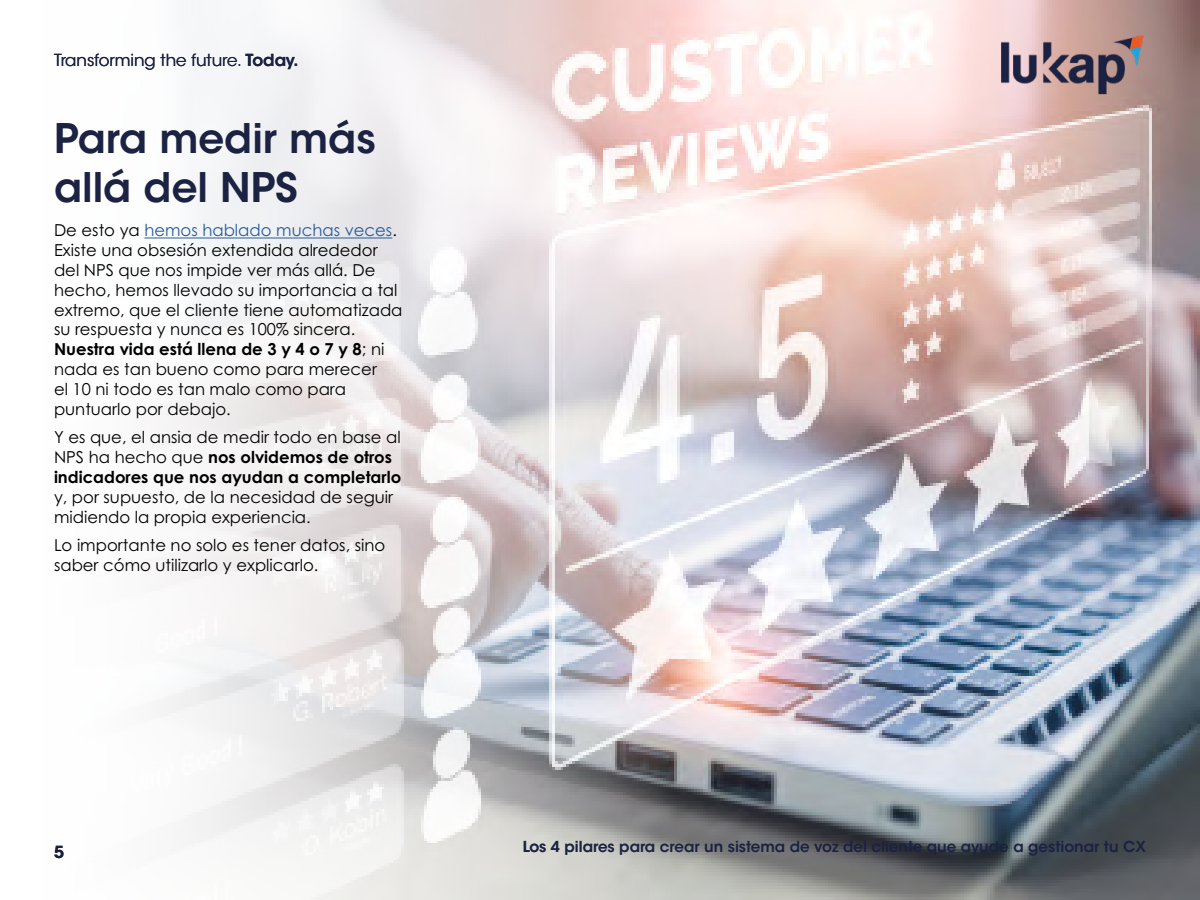
<style>
.page{position:relative;width:1200px;height:900px;background:#fff}
.page>*{position:absolute;margin:0;border:0;box-sizing:border-box;transform-origin:0 0}
.t1{font:600 40.5px/48.6px "ITC Avant Garde Std";color:#1b2242}
.t2{font:16.5px/19.8px "Century Gothic Pro";color:#000}
.t3{font:700 16.5px/19.8px "Century Gothic Pro";color:#000}
.t4{font:16.5px "ITC Avant Garde Std";color:#1b2242}
.t5{font:600 16.5px "ITC Avant Garde Std";color:#1b2242}
.t6{font:600 15px "ITC Avant Garde Std";color:#1b2242}
.s1{font-weight:600}
.s2{color:#275b9b}
.s3{font-weight:700}
.s4{font-weight:400}
</style>
<div class="page">
<img style="left:144px;top:0;width:1056px;height:900px">
<hr style="left:144px;top:238px;width:248px;height:1px;background:#275b9b">
<img style="left:999px;top:33px;width:147px;height:64px">
<p class="t4" style="left:54px;top:50px;width:246px">Transforming the future. <span class="s1">Today.</span></p>
<h1 class="t1" style="left:54px;top:114px;width:323px">Para medir más allá del NPS</h1>
<p class="t2" style="left:54px;top:220px;width:350px">De esto ya <span class="s2">hemos hablado muchas veces</span>.<br>Existe una obsesión extendida alrededor del NPS que nos impide ver más allá. De hecho, hemos llevado su importancia a tal extremo, que el cliente tiene automatizada su respuesta y nunca es 100% sincera.<br><span class="s3">Nuestra vida está llena de 3 y 4 o 7 y 8</span>; ni nada es tan bueno como para merecer<br>el 10 ni todo es tan malo como para puntuarlo por debajo.</p>
<p class="t3" style="left:54px;top:427px;width:349px"><span class="s4">Y es que, el ansia de medir todo en base al<br>NPS ha hecho que</span> nos olvidemos de otros indicadores que nos ayudan a completarlo</p>
<p class="t2" style="left:54px;top:487px;width:341px">y, por supuesto, de la necesidad de seguir midiendo la propia experiencia.</p>
<p class="t2" style="left:54px;top:535px;width:333px">Lo importante no solo es tener datos, sino saber cómo utilizarlo y explicarlo.</p>
<p class="t5" style="left:54px;top:842px;width:11px">5</p>
<p class="t6" style="left:523px;top:837px;width:625px">Los 4 pilares para crear un sistema de voz del cliente que ayude a gestionar tu CX</p>
</div>
